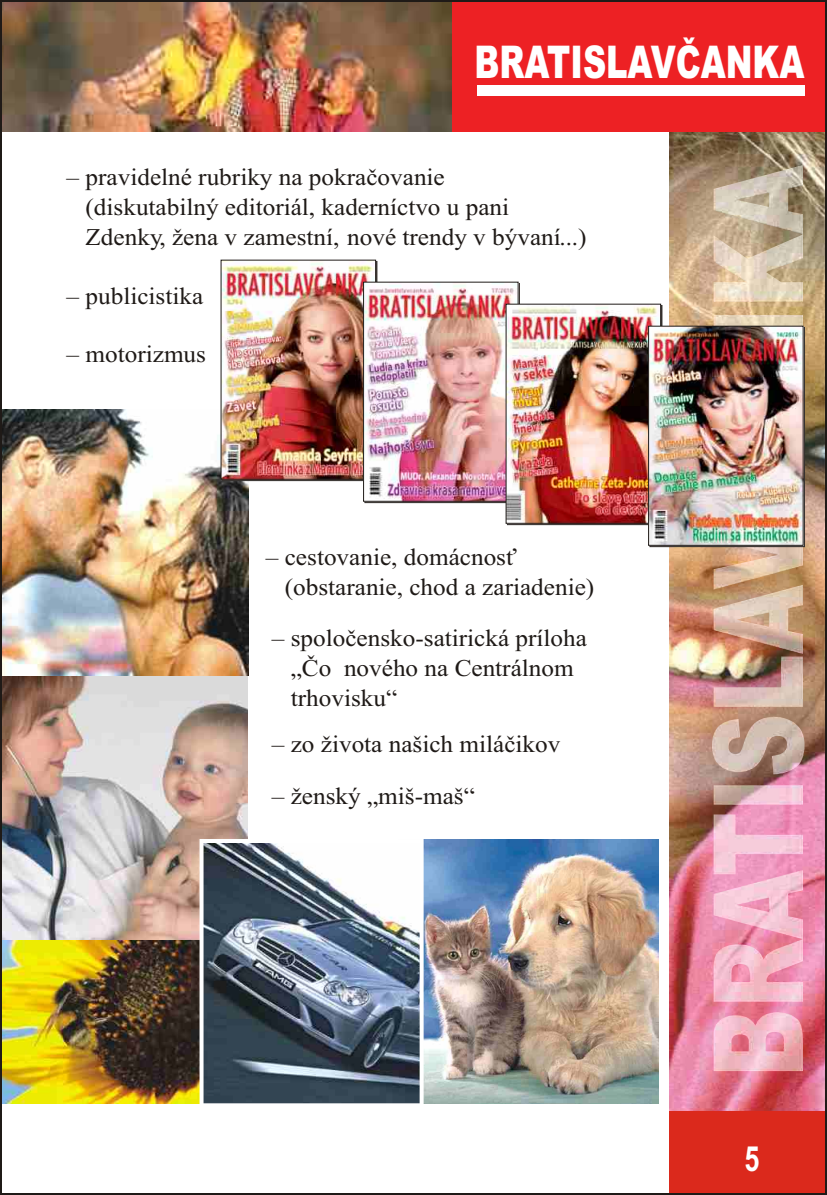
<style>
.page{position:relative;width:827px;height:1195px;background:#fff}
.page>*{position:absolute;margin:0;border:0;box-sizing:border-box;transform-origin:0 0}
.t1{font:900 45.2px "Arial MTCE";color:#fff;scale:.71 1}
.t2{font:700 34.8px "Arial";color:#fff;scale:.78 1}
.t3{font:24px/30px "Times New Roman";color:#1f1a17;scale:1.05 1}
</style>
<div class="page">
<img style="left:0;top:0;width:826px;height:1195px">
<img style="left:222px;top:261px;width:582px;height:286px">
<img style="left:650px;top:328px;width:151px;height:216px">
<div style="left:648px;top:326px;width:155px;height:220px;border:1px solid #1f1a17"></div>
<h1 class="t1" style="left:474px;top:46px;width:466px">BRATISLAVČANKA</h1>
<p class="t3" style="left:86px;top:165px;width:478px;text-indent:-19px">– pravidelné rubriky na pokračovanie<br>(diskutabilný editoriál, kaderníctvo u pani<br>Zdenky, žena v zamestní, nové trendy v bývaní...)</p>
<p class="t3" style="left:67px;top:283px;width:131px">– publicistika</p>
<p class="t3" style="left:67px;top:342px;width:134px">– motorizmus</p>
<p class="t3" style="left:285px;top:544px;width:296px;text-indent:-19px">– cestovanie, domácnosť (obstaranie, chod a zariadenie)</p>
<p class="t3" style="left:291px;top:625px;width:283px;text-indent:-19px">– spoločensko-satirická príloha „Čo nového na Centrálnom trhovisku“</p>
<p class="t3" style="left:272px;top:731px;width:276px">– zo života našich miláčikov</p>
<p class="t3" style="left:272px;top:783px;width:195px">– ženský „miš-maš“</p>
<h2 class="t2" style="left:744px;top:1145px;width:21px">5</h2>
</div>
